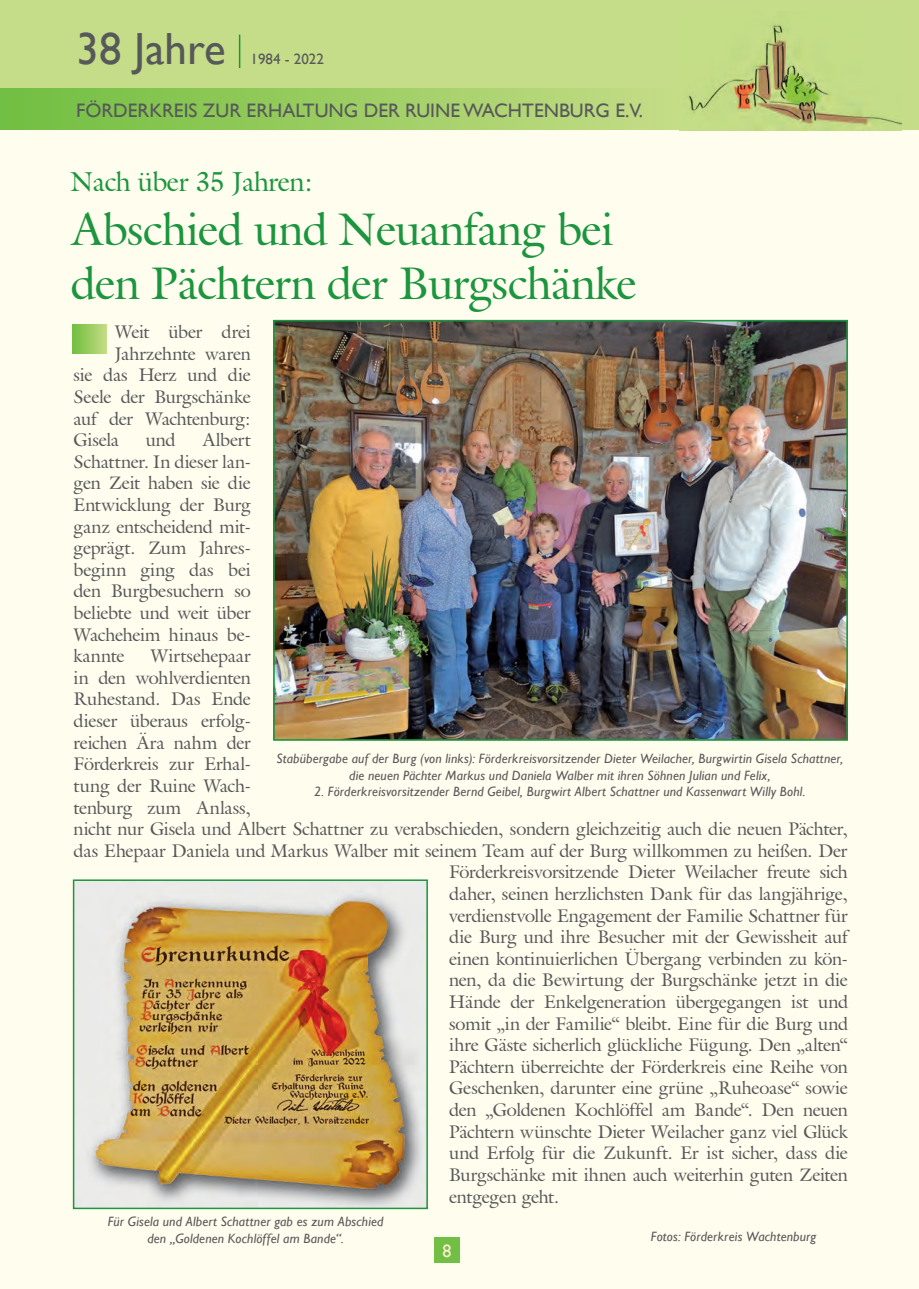
<style>
.page{position:relative;width:919px;height:1289px;background:#fff}
.page>*{position:absolute;margin:0;border:0;box-sizing:border-box;transform-origin:0 0}
.t1{font:45px/54px "Galliard IT Cby BT";letter-spacing:-.01em;color:#1b953e}
.t2{font:45px "Gill Sans";color:#57585a}
.t3{font:27px "Galliard IT Cby BT";letter-spacing:-.01em;color:#1b953e}
.t4{font:19.5px "Gill Sans";color:#57585a}
.t5{font:18px/21.6px "Galliard IT Cby BT";letter-spacing:-.015em;color:#57585a;text-align:justify}
.t6{font:18px "Gill Sans";color:#fef0d0}
.t7{font:15px "Gill Sans";color:#57585a}
.t8{font:italic 13.5px/16.2px "Gill Sans";letter-spacing:.01em;color:#57585a;text-align:center}
</style>
<div class="page">
<div style="left:0;top:105px;width:918px;height:1183px;background:#fffdee"></div>
<div style="left:434px;top:1236px;width:25px;height:26px;background:#71bf44"></div>
<div style="left:0;top:0;width:918px;height:129px;background:#c5dd88"></div>
<div style="left:0;top:88px;width:679px;height:42px;background:linear-gradient(to right,#70be40,#c5dc86)"></div>
<img style="left:680px;top:24px;width:221px;height:107px">
<hr style="left:239px;top:35px;width:1px;height:33px;background:#1b953e">
<div style="left:72px;top:324px;width:34px;height:30px;background:linear-gradient(to right,#6fbd3e,#c0da81)"></div>
<img style="left:76px;top:882px;width:349px;height:324px">
<div style="left:73px;top:879px;width:355px;height:330px;border:2px solid #1b953e"></div>
<img style="left:276px;top:323px;width:568px;height:414px">
<div style="left:273px;top:320px;width:574px;height:420px;border:2px solid #1b953e"></div>
<h1 class="t2" style="left:77px;top:23px;width:150px">38 JAHRE</h1>
<p class="t7" style="left:250px;top:50px;width:75px">1984 - 2022</p>
<p class="t4" style="left:76px;top:99px;width:568px">FÖRDERKREIS ZUR ERHALTUNG DER RUINE WACHTENBURG E.V.</p>
<h2 class="t3" style="left:71px;top:164px;width:244px">Nach über 35 Jahren:</h2>
<h1 class="t1" style="left:71px;top:202px;width:567px">Abschied und Neuanfang bei den Pächtern der Burgschänke</h1>
<p class="t5" style="left:115px;top:321px;width:137px">Weit über drei</p>
<p class="t5" style="left:115px;top:342px;width:137px">Jahrzehnte waren</p>
<p class="t5" style="left:74px;top:364px;width:179px">sie das Herz und die</p>
<p class="t5" style="left:74px;top:386px;width:179px">Seele der Burgschänke</p>
<p class="t5" style="left:74px;top:407px;width:179px">auf der Wachtenburg:</p>
<p class="t5" style="left:74px;top:429px;width:47px">Gisela</p>
<p class="t5" style="left:146px;top:429px;width:31px">und</p>
<p class="t5" style="left:74px;top:429px;width:179px;text-indent:129px">Albert Schattner. In dieser lan&shy;gen Zeit haben sie die Entwicklung der Burg ganz entscheidend mit&shy;geprägt. Zum Jahres&shy;beginn ging das bei den Burgbesuchern so beliebte und weit über Wacheheim hinaus be&shy;kannte</p>
<p class="t5" style="left:150px;top:645px;width:102px">Wirtsehepaar</p>
<p class="t5" style="left:74px;top:666px;width:179px">in den wohlverdienten</p>
<p class="t5" style="left:74px;top:688px;width:179px">Ruhestand. Das Ende</p>
<p class="t5" style="left:74px;top:710px;width:179px">dieser überaus erfolg-</p>
<p class="t5" style="left:74px;top:731px;width:179px">reichen Ära nahm der</p>
<p class="t5" style="left:74px;top:753px;width:179px">Förderkreis zur Erhal-</p>
<p class="t5" style="left:74px;top:774px;width:179px">tung der Ruine Wach-</p>
<p class="t5" style="left:74px;top:796px;width:179px">tenburg zum Anlass,</p>
<p class="t5" style="left:74px;top:818px;width:775px">nicht nur Gisela und Albert Schattner zu verabschieden, sondern gleichzeitig auch die neuen Pächter,</p>
<p class="t5" style="left:74px;top:839px;width:775px">das Ehepaar Daniela und Markus Walber mit seinem Team auf der Burg willkommen zu heißen. Der</p>
<p class="t5" style="left:449px;top:861px;width:400px">Förderkreisvorsitzende Dieter Weilacher freute sich</p>
<p class="t5" style="left:449px;top:882px;width:400px">daher, seinen herzlichsten Dank für das langjährige,</p>
<p class="t5" style="left:449px;top:904px;width:400px">verdienstvolle Engagement der Familie Schattner für</p>
<p class="t5" style="left:449px;top:926px;width:400px">die Burg und ihre Besucher mit der Gewissheit auf</p>
<p class="t5" style="left:449px;top:947px;width:400px">einen kontinuierlichen Übergang verbinden zu kön-</p>
<p class="t5" style="left:449px;top:969px;width:400px">nen, da die Bewirtung der Burgschänke jetzt in die</p>
<p class="t5" style="left:449px;top:990px;width:400px">Hände der Enkelgeneration übergegangen ist und</p>
<p class="t5" style="left:449px;top:1012px;width:400px">somit „in der Familie“ bleibt. Eine für die Burg und</p>
<p class="t5" style="left:449px;top:1034px;width:400px">ihre Gäste sicherlich glückliche Fügung. Den „alten“</p>
<p class="t5" style="left:449px;top:1055px;width:400px">Pächtern überreichte der Förderkreis eine Reihe von</p>
<p class="t5" style="left:449px;top:1077px;width:400px">Geschenken, darunter eine grüne „Ruheoase“ sowie</p>
<p class="t5" style="left:449px;top:1098px;width:400px">den „Goldenen Kochlöffel am Bande“. Den neuen</p>
<p class="t5" style="left:449px;top:1120px;width:400px">Pächtern wünschte Dieter Weilacher ganz viel Glück</p>
<p class="t5" style="left:449px;top:1142px;width:400px">und Erfolg für die Zukunft. Er ist sicher, dass die</p>
<p class="t5" style="left:449px;top:1163px;width:400px">Burgschänke mit ihnen auch weiterhin guten Zeiten</p>
<p class="t5" style="left:449px;top:1185px;width:111px">entgegen geht.</p>
<p class="t8" style="left:108px;top:1213px;width:277px">Für Gisela und Albert Schattner gab es zum Abschied den „Goldenen Kochlöffel am Bande“.</p>
<p class="t8" style="left:276px;top:751px;width:568px">Stabübergabe auf der Burg (von links): Förderkreisvorsitzender Dieter Weilacher, Burgwirtin Gisela Schattner, die neuen Pächter Markus und Daniela Walber mit ihren Söhnen Julian und Felix,</p>
<p class="t8" style="left:314px;top:783px;width:492px">2. Förderkreisvorsitzender Bernd Geibel, Burgwirt Albert Schattner und Kassenwart Willy Bohl.</p>
<p class="t8" style="left:651px;top:1228px;width:167px">Fotos: Förderkreis Wachtenburg</p>
<p class="t6" style="left:442px;top:1240px;width:10px">8</p>
</div>
